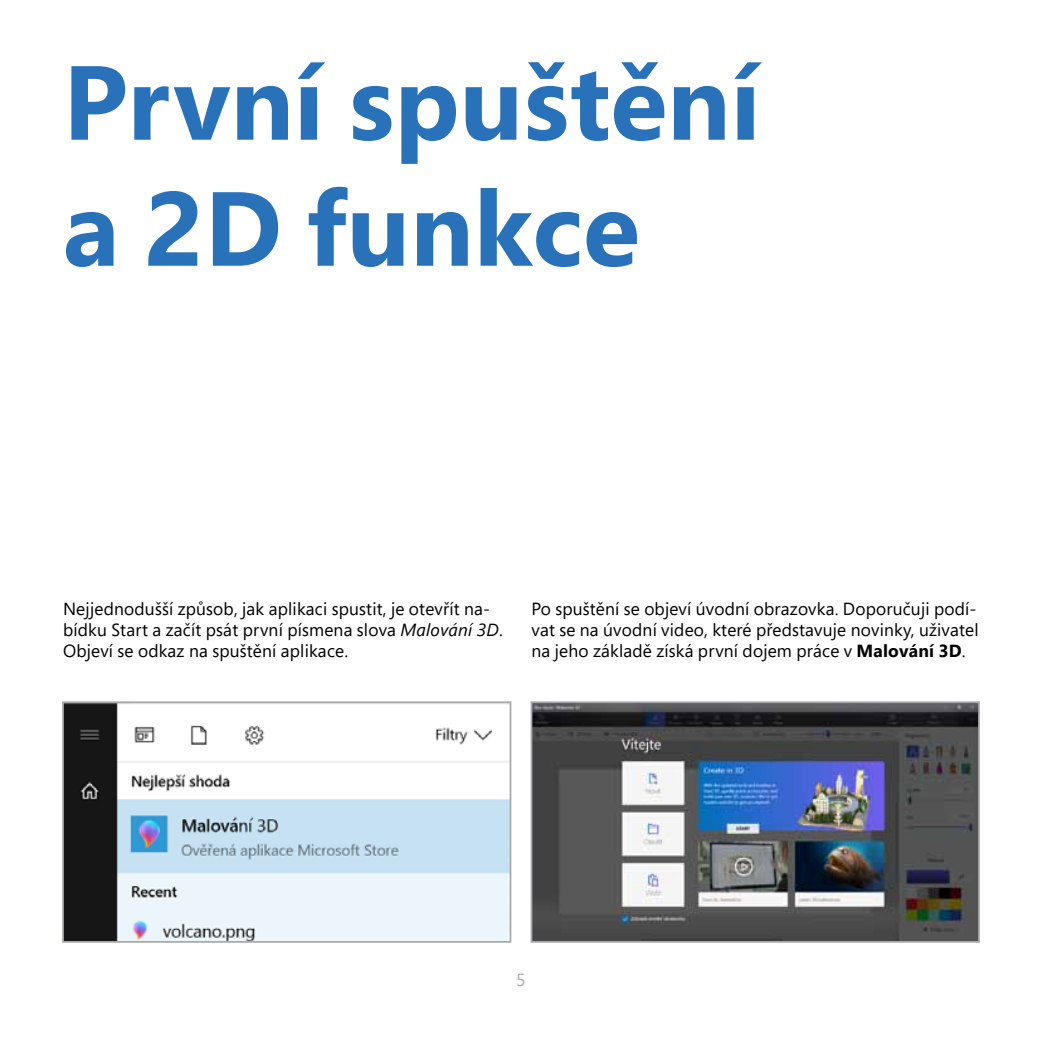
<style>
.page{position:relative;width:1042px;height:1042px;background:#fff}
.page>*{position:absolute;margin:0;border:0;box-sizing:border-box;transform-origin:0 0}
.t1{font:700 105px/126px "Segoe Pro";color:#2972b9}
.t2{font:17.5px/21px "Segoe Pro";letter-spacing:.01em;color:#000}
.t3{font:17.5px "Segoe Pro";color:#a7a9ac}
.s1{font-style:italic}
.s2{font-weight:700}
</style>
<div class="page">
<img style="left:65px;top:704px;width:443px;height:236px">
<div style="left:62px;top:701px;width:449px;height:242px;border:2px solid #a7a9ac"></div>
<img style="left:533px;top:704px;width:444px;height:236px">
<div style="left:530px;top:701px;width:450px;height:242px;border:2px solid #a7a9ac"></div>
<h1 class="t1" style="left:63px;top:36px;width:699px">První spuštění a 2D funkce</h1>
<p class="t2" style="left:63px;top:598px;width:441px">Nejjednodušší způsob, jak aplikaci spustit, je otevřít na&shy;bídku Start a začít psát první písmena slova <span class="s1">Malování 3D</span>.<br>Objeví se odkaz na spuštění aplikace.</p>
<p class="t2" style="left:531px;top:598px;width:449px">Po spuštění se objeví úvodní obrazovka. Doporučuji podí&shy;vat se na úvodní video, které představuje novinky, uživatel na jeho základě získá první dojem práce v <span class="s2">Malování 3D</span>.</p>
<p class="t3" style="left:516px;top:967px;width:11px">5</p>
</div>
